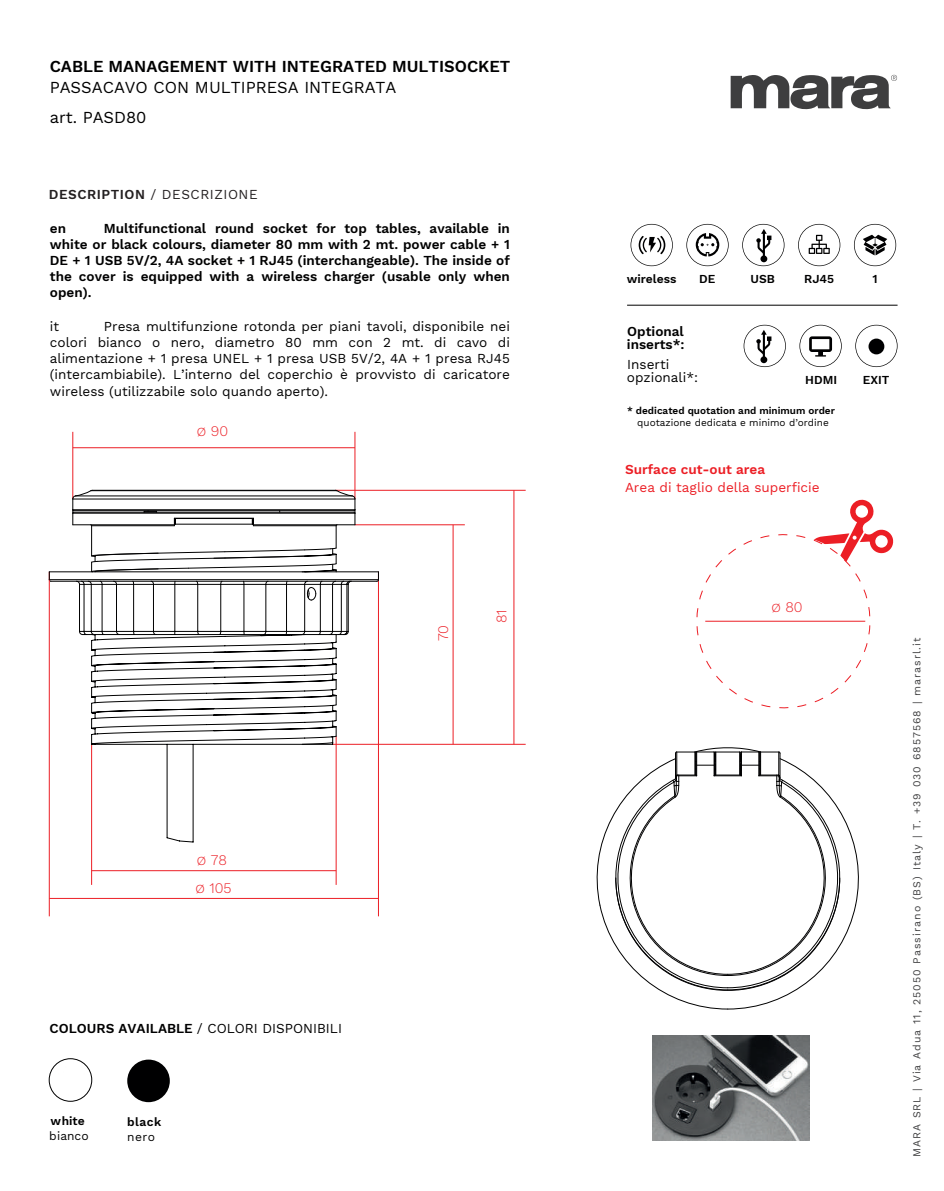
<style>
.page{position:relative;width:944px;height:1191px;background:#fff}
.page>*{position:absolute;margin:0;border:0;box-sizing:border-box;transform-origin:0 0}
.t1{font:16.5px/30px "Work Sans";color:#000001}
.t2{font:600 16.5px "Work Sans";color:#000001}
.t3{font:300 14.4px/27.6px "Work Sans";color:#ec1e25}
.t4{font:13.5px/16.2px "Work Sans";color:#000001;text-align:justify}
.t5{font:600 13.5px/16.2px "Work Sans";color:#000001;text-align:justify}
.t6{font:13.5px "Work Sans";color:#ec1e25}
.t7{font:13.5px "Work Sans";letter-spacing:.04em;color:#231f20}
.t8{font:600 13.5px "Work Sans";color:#ec1e25}
.t9{font:600 12px "Work Sans";color:#000001}
.t10{font:12px "Work Sans";letter-spacing:.02em;color:#000001}
.t11{font:10.5px "Work Sans";letter-spacing:.1em;color:#3e3e3f}
.t12{font:600 9.9px "Work Sans";color:#000001}
.t13{font:9.9px "Work Sans";color:#000001}
.s1{font-weight:600}
</style>
<div class="page">
<svg style="left:731px;top:75px;width:166px;height:35px"></svg>
<div style="left:127px;top:1059px;width:43px;height:43px;background:#000001;border-radius:50%"></div>
<svg style="left:696px;top:499px;width:198px;height:210px"></svg>
<hr style="left:705px;top:621px;width:160px;height:1px;background:#ec1e25">
<img style="left:49px;top:1058px;width:43px;height:43px;border-radius:21px">
<div style="left:49px;top:1058px;width:43px;height:43px;border:1px solid #000001;border-radius:50%"></div>
<svg style="left:631px;top:224px;width:42px;height:42px"></svg>
<svg style="left:742px;top:224px;width:42px;height:42px"></svg>
<svg style="left:798px;top:224px;width:42px;height:42px"></svg>
<svg style="left:854px;top:224px;width:42px;height:42px"></svg>
<svg style="left:686px;top:224px;width:43px;height:42px"></svg>
<svg style="left:744px;top:325px;width:42px;height:42px"></svg>
<svg style="left:799px;top:325px;width:43px;height:42px"></svg>
<svg style="left:855px;top:325px;width:43px;height:42px"></svg>
<hr style="left:627px;top:305px;width:271px;height:1px;background:#000001">
<svg style="left:596px;top:747px;width:263px;height:262px"></svg>
<hr style="left:73px;top:447px;width:282px;height:1px;background:#ec1e25">
<hr style="left:514px;top:490px;width:1px;height:254px;background:#ec1e25">
<hr style="left:453px;top:525px;width:1px;height:219px;background:#ec1e25">
<hr style="left:335px;top:490px;width:191px;height:1px;background:#ec1e25">
<hr style="left:355px;top:524px;width:110px;height:1px;background:#ec1e25">
<hr style="left:378px;top:572px;width:1px;height:344px;background:#ec1e25">
<hr style="left:355px;top:432px;width:1px;height:67px;background:#ec1e25">
<hr style="left:336px;top:736px;width:1px;height:149px;background:#ec1e25">
<hr style="left:333px;top:744px;width:193px;height:1px;background:#ec1e25">
<hr style="left:91px;top:744px;width:1px;height:141px;background:#ec1e25">
<hr style="left:73px;top:432px;width:1px;height:67px;background:#ec1e25">
<hr style="left:92px;top:870px;width:244px;height:1px;background:#ec1e25">
<hr style="left:49px;top:898px;width:329px;height:1px;background:#ec1e25">
<svg style="left:72px;top:499px;width:277px;height:344px"></svg>
<svg style="left:76px;top:580px;width:4px;height:5px"></svg>
<svg style="left:343px;top:630px;width:6px;height:5px"></svg>
<svg style="left:79px;top:630px;width:4px;height:5px"></svg>
<svg style="left:72px;top:489px;width:21px;height:11px"></svg>
<hr style="left:91px;top:490px;width:246px;height:1px;background:#000001">
<hr style="left:75px;top:495px;width:277px;height:1px;background:#000001">
<hr style="left:73px;top:498px;width:282px;height:1px;background:#000001">
<hr style="left:73px;top:509px;width:282px;height:1px;background:#000001">
<hr style="left:74px;top:510px;width:280px;height:1px;background:#000001">
<svg style="left:143px;top:510px;width:14px;height:2px"></svg>
<hr style="left:74px;top:512px;width:280px;height:1px;background:#000001">
<hr style="left:73px;top:513px;width:282px;height:1px;background:#000001">
<hr style="left:174px;top:518px;width:79px;height:1px;background:#000001">
<hr style="left:175px;top:524px;width:78px;height:1px;background:#000001">
<hr style="left:73px;top:524px;width:101px;height:1px;background:#000001">
<hr style="left:253px;top:524px;width:102px;height:1px;background:#000001">
<hr style="left:253px;top:525px;width:83px;height:1px;background:#000001">
<hr style="left:92px;top:525px;width:82px;height:1px;background:#000001">
<hr style="left:348px;top:584px;width:1px;height:47px;background:#000001">
<hr style="left:347px;top:584px;width:1px;height:47px;background:#000001">
<hr style="left:341px;top:584px;width:1px;height:47px;background:#000001">
<hr style="left:49px;top:579px;width:329px;height:1px;background:#000001">
<hr style="left:51px;top:581px;width:326px;height:1px;background:#000001">
<hr style="left:80px;top:584px;width:267px;height:1px;background:#000001">
<svg style="left:346px;top:580px;width:6px;height:5px"></svg>
<svg style="left:91px;top:547px;width:246px;height:24px"></svg>
<svg style="left:301px;top:727px;width:36px;height:18px"></svg>
<svg style="left:335px;top:489px;width:21px;height:37px"></svg>
<hr style="left:49px;top:572px;width:1px;height:344px;background:#ec1e25">
<svg style="left:376px;top:572px;width:3px;height:10px"></svg>
<hr style="left:49px;top:571px;width:329px;height:1px;background:#000001">
<svg style="left:307px;top:586px;width:10px;height:15px"></svg>
<svg style="left:49px;top:572px;width:3px;height:10px"></svg>
<img style="left:652px;top:1036px;width:157px;height:104px">
<p class="t2" style="left:50px;top:57px;width:462px">CABLE MANAGEMENT WITH INTEGRATED MULTISOCKET</p>
<p class="t1" style="left:50px;top:73px;width:348px">PASSACAVO CON MULTIPRESA INTEGRATA art. PASD80</p>
<p class="t7" style="left:49px;top:187px;width:210px"><span class="s1">DESCRIPTION</span> / DESCRIZIONE</p>
<p class="t5" style="left:50px;top:220px;width:18px">en</p>
<p class="t5" style="left:50px;top:220px;width:462px;text-indent:54px">Multifunctional round socket for top tables, available in white or black colours, diameter 80 mm with 2 mt. power cable + 1<br>DE + 1 USB 5V/2, 4A socket + 1 RJ45 (interchangeable). The inside of the cover is equipped with a wireless charger (usable only when open).</p>
<p class="t4" style="left:50px;top:318px;width:11px">it</p>
<p class="t4" style="left:50px;top:318px;width:462px;text-indent:54px">Presa multifunzione rotonda per piani tavoli, disponibile nei colori bianco o nero, diametro 80 mm con 2 mt. di cavo di alimentazione + 1 presa UNEL + 1 presa USB 5V/2, 4A + 1 presa RJ45 (intercambiabile). L’interno del coperchio è provvisto di caricatore wireless (utilizzabile solo quando aperto).</p>
<p class="t3" style="left:197px;top:418px;width:33px">Ø 90</p>
<p class="t3" style="left:195px;top:846px;width:38px">Ø 78<br>Ø 105</p>
<p class="t4" style="left:50px;top:1020px;width:294px"><span class="s1">COLOURS AVAILABLE</span> / COLORI DISPONIBILI</p>
<p class="t9" style="left:51px;top:1114px;width:36px">white</p>
<p class="t10" style="left:49px;top:1128px;width:41px">bianco</p>
<p class="t9" style="left:127px;top:1115px;width:36px">black</p>
<p class="t10" style="left:127px;top:1129px;width:30px">nero</p>
<p class="t3" style="left:430px;top:641px;width:18px;rotate:-90deg">70</p>
<p class="t3" style="left:488px;top:623px;width:15px;rotate:-90deg">81</p>
<p class="t9" style="left:627px;top:272px;width:51px">wireless</p>
<p class="t9" style="left:699px;top:272px;width:18px">DE</p>
<p class="t9" style="left:750px;top:272px;width:26px">USB</p>
<p class="t9" style="left:804px;top:272px;width:31px">RJ45</p>
<p class="t9" style="left:873px;top:272px;width:7px">1</p>
<p class="t5" style="left:627px;top:325px;width:59px;line-height:13.5px">Optional inserts*:</p>
<p class="t4" style="left:627px;top:358px;width:73px;line-height:13.5px">Inserti opzionali*:</p>
<p class="t9" style="left:805px;top:373px;width:33px">HDMI</p>
<p class="t9" style="left:863px;top:373px;width:28px">EXIT</p>
<p class="t12" style="left:627px;top:405px;width:209px">* dedicated quotation and minimum order</p>
<p class="t13" style="left:637px;top:417px;width:193px">quotazione dedicata e minimo d’ordine</p>
<p class="t8" style="left:625px;top:461px;width:141px">Surface cut-out area</p>
<p class="t6" style="left:625px;top:479px;width:196px">Area di taglio della superficie</p>
<p class="t3" style="left:771px;top:594px;width:33px">Ø 80</p>
<p class="t11" style="left:911px;top:1157px;width:521px;rotate:-90deg">MARA SRL | Via Adua 11, 25050 Passirano (BS) Italy | T. +39 030 6857568 | marasrl.it</p>
</div>
